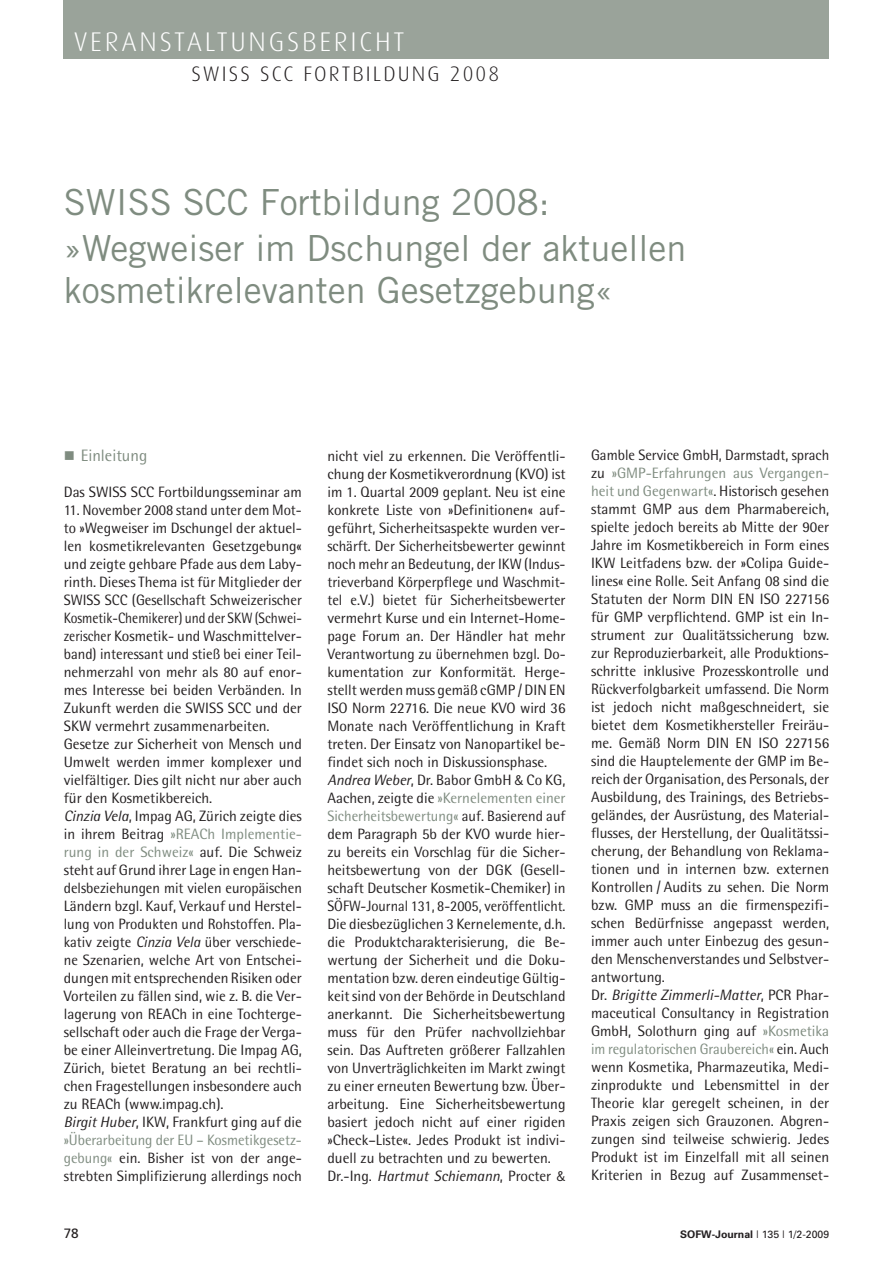
<style>
.page{position:relative;width:893px;height:1263px;background:#fff}
.page>*{position:absolute;margin:0;border:0;box-sizing:border-box;transform-origin:0 0}
.t1{font:36px/46.8px "Trade Gothic";color:#7f8c80}
.t2{font:300 27px "Dax";letter-spacing:.1em;color:#fff}
.t3{font:300 21px "Dax";letter-spacing:.1em;color:#231f20}
.t4{font:16.5px "Rotis Semi Sans";color:#7f8c80}
.t5{font:15px/18px "Rotis Semi Sans";color:#231f20}
.t6{font:13.5px "Frutiger";color:#231f20}
.t7{font:10.5px "Univers";color:#231f20}
.s1{font-style:italic}
.s2{color:#7f8c80}
.s3{font-family:"Trade Gothic";font-size:13.5px}
.s4{font-weight:700}
</style>
<div class="page">
<div style="left:64px;top:0;width:765px;height:58px;background:#9aa39a"></div>
<h2 class="t2" style="left:74px;top:32px;width:332px">VERANSTALTUNGSBERICHT</h2>
<h3 class="t3" style="left:191px;top:66px;width:309px">SWISS SCC FORTBILDUNG 2008</h3>
<h1 class="t1" style="left:64px;top:182px;width:624px">SWISS SCC Fortbildung 2008: »Wegweiser im Dschungel der aktuellen</h1>
<h1 class="t1" style="left:64px;top:270px;width:550px">kosmetikrelevanten Gesetzgebung«</h1>
<p class="t4" style="left:81px;top:449px;width:68px">Einleitung</p>
<p class="t5" style="left:64px;top:484px;width:240px">Das SWISS SCC Fortbildungsseminar am</p>
<p class="t5" style="left:64px;top:502px;width:240px">11. November 2008 stand unter dem Mot&shy;to »Wegweiser im Dschungel der aktuel&shy;len kosmetikrelevanten Gesetzgebung« und zeigte gehbare Pfade aus dem Laby&shy;rinth. Dieses Thema ist für Mitglieder der SWISS SCC (Gesellschaft Schweizerischer Kosmetik-Chemikerer) und der SKW (Schwei&shy;zerischer Kosmetik- und Waschmittelver&shy;band) interessant und stieß bei einer Teil&shy;nehmerzahl von mehr als 80 auf enor&shy;mes Interesse bei beiden Verbänden. In Zukunft werden die SWISS SCC und der SKW vermehrt zusammenarbeiten.<br>Gesetze zur Sicherheit von Mensch und Umwelt werden immer komplexer und vielfältiger. Dies gilt nicht nur aber auch für den Kosmetikbereich.<br><span class="s1">Cinzia Vela</span>, Impag AG, Zürich zeigte dies in ihrem Beitrag <span class="s2">»REACh Implementie&shy;rung in der Schweiz«</span> auf. Die Schweiz steht auf Grund ihrer Lage in engen Han&shy;delsbeziehungen mit vielen europäischen Ländern bzgl. Kauf, Verkauf und Herstel&shy;lung von Produkten und Rohstoffen. Pla&shy;kativ zeigte <span class="s1">Cinzia Vela</span> über verschiede&shy;ne Szenarien, welche Art von Entschei&shy;dungen mit entsprechenden Risiken oder Vorteilen zu fällen sind, wie z. B. die Ver&shy;lagerung von REACh in eine Tochterge&shy;sellschaft oder auch die Frage der Verga&shy;be einer Alleinvertretung. Die Impag AG, Zürich, bietet Beratung an bei rechtli&shy;chen Fragestellungen insbesondere auch zu REACh (www.impag.ch).<br><span class="s1">Birgit Huber</span>, IKW, Frankfurt ging auf die <span class="s2">»Überarbeitung der EU – Kosmetikgesetz&shy;gebung«</span> ein. Bisher ist von der ange&shy;strebten Simplifizierung allerdings noch</p>
<p class="t5" style="left:327px;top:448px;width:240px">nicht viel zu erkennen. Die Veröffentli&shy;chung der Kosmetikverordnung (KVO) ist im 1. Quartal 2009 geplant. Neu ist eine konkrete Liste von »Definitionen« auf&shy;geführt, Sicherheitsaspekte wurden ver&shy;schärft. Der Sicherheitsbewerter gewinnt noch mehr an Bedeutung, der IKW (Indus&shy;trieverband Körperpflege und Waschmit&shy;tel e.V.) bietet für Sicherheitsbewerter vermehrt Kurse und ein Internet-Home&shy;page Forum an. Der Händler hat mehr Verantwortung zu übernehmen bzgl. Do&shy;kumentation zur Konformität. Herge&shy;stellt werden muss gemäß cGMP / DIN EN ISO Norm 22716. Die neue KVO wird 36<br>Monate nach Veröffentlichung in Kraft treten. Der Einsatz von Nanopartikel be&shy;findet sich noch in Diskussionsphase.<br><span class="s1">Andrea Weber</span>, Dr. Babor GmbH <span class="s3">&amp;</span> Co KG, Aachen, zeigte die <span class="s2">»Kernelementen einer Sicherheitsbewertung«</span> auf. Basierend auf dem Paragraph 5b der KVO wurde hier&shy;zu bereits ein Vorschlag für die Sicher&shy;heitsbewertung von der DGK (Gesell&shy;schaft Deutscher Kosmetik-Chemiker) in SÖFW-Journal 131, 8-2005, veröffentlicht.<br>Die diesbezüglichen 3 Kernelemente, d.h. die Produktcharakterisierung, die Be&shy;wertung der Sicherheit und die Doku&shy;mentation bzw. deren eindeutige Gültig&shy;keit sind von der Behörde in Deutschland anerkannt. Die Sicherheitsbewertung muss für den Prüfer nachvollziehbar sein. Das Auftreten größerer Fallzahlen von Unverträglichkeiten im Markt zwingt zu einer erneuten Bewertung bzw. Über&shy;arbeitung. Eine Sicherheitsbewertung basiert jedoch nicht auf einer rigiden »Check–Liste«. Jedes Produkt ist indivi&shy;duell zu betrachten und zu bewerten.<br>Dr.-Ing. <span class="s1">Hartmut Schiemann</span>, Procter <span class="s3">&amp;</span></p>
<p class="t5" style="left:591px;top:447px;width:240px">Gamble Service GmbH, Darmstadt, sprach zu <span class="s2">»GMP-Erfahrungen aus Vergangen&shy;heit und Gegenwart«</span>. Historisch gesehen stammt GMP aus dem Pharmabereich, spielte jedoch bereits ab Mitte der 90er Jahre im Kosmetikbereich in Form eines IKW Leitfadens bzw. der »Colipa Guide&shy;lines« eine Rolle. Seit Anfang 08 sind die Statuten der Norm DIN EN ISO 227156 für GMP verpflichtend. GMP ist ein In&shy;strument zur Qualitätssicherung bzw. zur Reproduzierbarkeit, alle Produktions&shy;schritte inklusive Prozesskontrolle und Rückverfolgbarkeit umfassend. Die Norm ist jedoch nicht maßgeschneidert, sie bietet dem Kosmetikhersteller Freiräu&shy;me. Gemäß Norm DIN EN ISO 227156 sind die Hauptelemente der GMP im Be&shy;reich der Organisation, des Personals, der Ausbildung, des Trainings, des Betriebs&shy;geländes, der Ausrüstung, des Material&shy;flusses, der Herstellung, der Qualitätssi&shy;cherung, der Behandlung von Reklama&shy;tionen und in internen bzw. externen Kontrollen / Audits zu sehen. Die Norm bzw. GMP muss an die firmenspezifi&shy;schen Bedürfnisse angepasst werden, immer auch unter Einbezug des gesun&shy;den Menschenverstandes und Selbstver&shy;antwortung.<br>Dr. <span class="s1">Brigitte Zimmerli-Matter</span>, PCR Phar&shy;maceutical Consultancy in Registration GmbH, Solothurn ging auf <span class="s2">»Kosmetika im regulatorischen Graubereich«</span> ein. Auch wenn Kosmetika, Pharmazeutika, Medi&shy;zinprodukte und Lebensmittel in der Theorie klar geregelt scheinen, in der Praxis zeigen sich Grauzonen. Abgren&shy;zungen sind teilweise schwierig. Jedes Produkt ist im Einzelfall mit all seinen Kriterien in Bezug auf Zusammenset-</p>
<p class="t6" style="left:64px;top:1227px;width:17px">78</p>
<p class="t7" style="left:680px;top:1230px;width:151px"><span class="s4">SOFW-Journal</span> | 135 | 1/2-2009</p>
</div>
